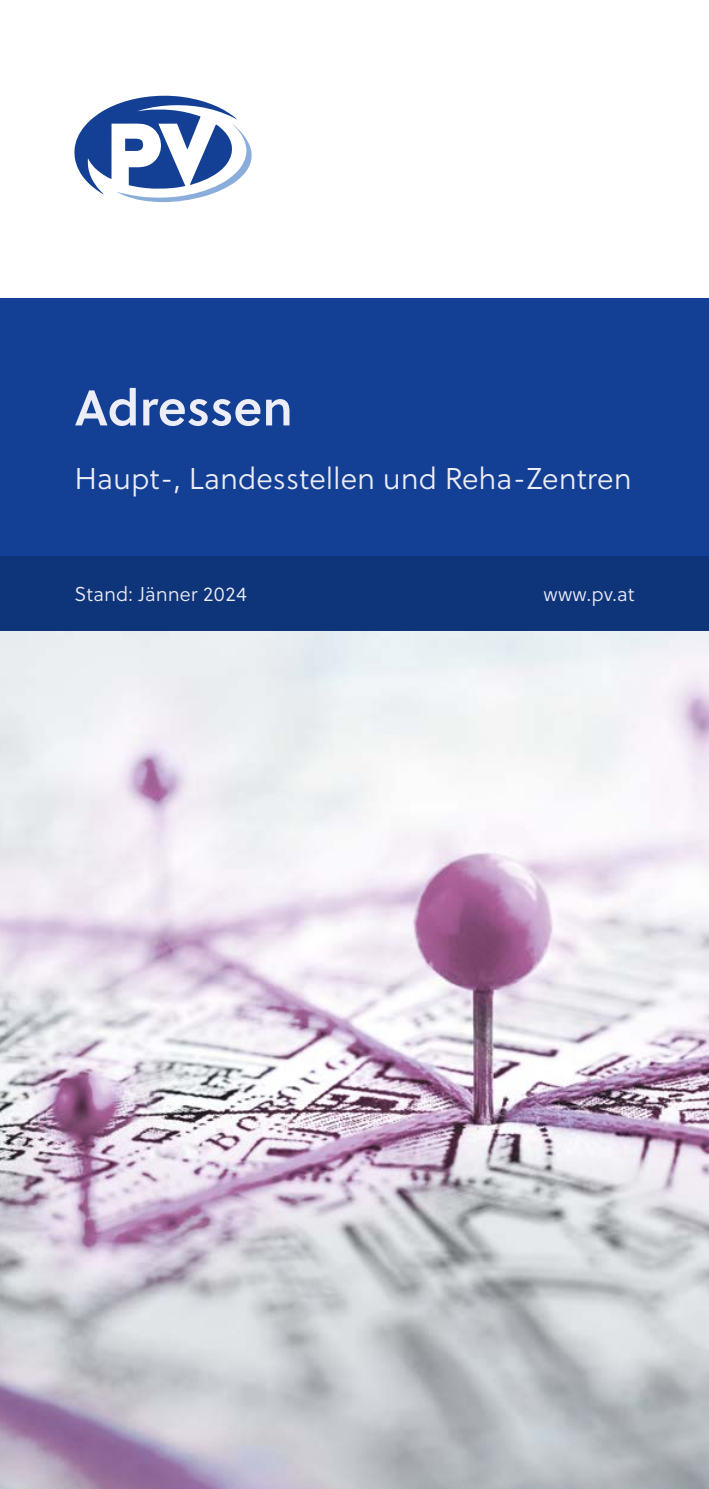
<style>
.page{position:relative;width:709px;height:1489px;background:#fff}
.page>*{position:absolute;margin:0;border:0;box-sizing:border-box;transform-origin:0 0}
.Cover_H1_-_Titel{font:50px "Soleil Sb";color:#ededf8}
.Cover_H2_-_Untertitel{font:30px "Soleil Lt";color:#ededf8}
.Cover_P_-_Zusatz_Cover{font:20px "Soleil Lt";color:#ededf8}
</style>
<div class="page">
<img style="left:0;top:631px;width:709px;height:857px">
<div style="left:0;top:298px;width:709px;height:258px;background:#134094"></div>
<div style="left:0;top:556px;width:709px;height:75px;background:#0e347a"></div>
<svg style="left:74px;top:96px;width:178px;height:106px"></svg>
<h1 class="Cover_H1_-_Titel" style="left:74px;top:369px;width:220px">Adressen</h1>
<h2 class="Cover_H2_-_Untertitel" style="left:74px;top:458px;width:559px">Haupt-, Landesstellen und Reha-Zentren</h2>
<p class="Cover_P_-_Zusatz_Cover" style="left:74px;top:580px;width:174px">Stand: Jänner 2024</p>
<p class="Cover_P_-_Zusatz_Cover" style="left:543px;top:580px;width:92px">www.pv.at</p>
</div>
